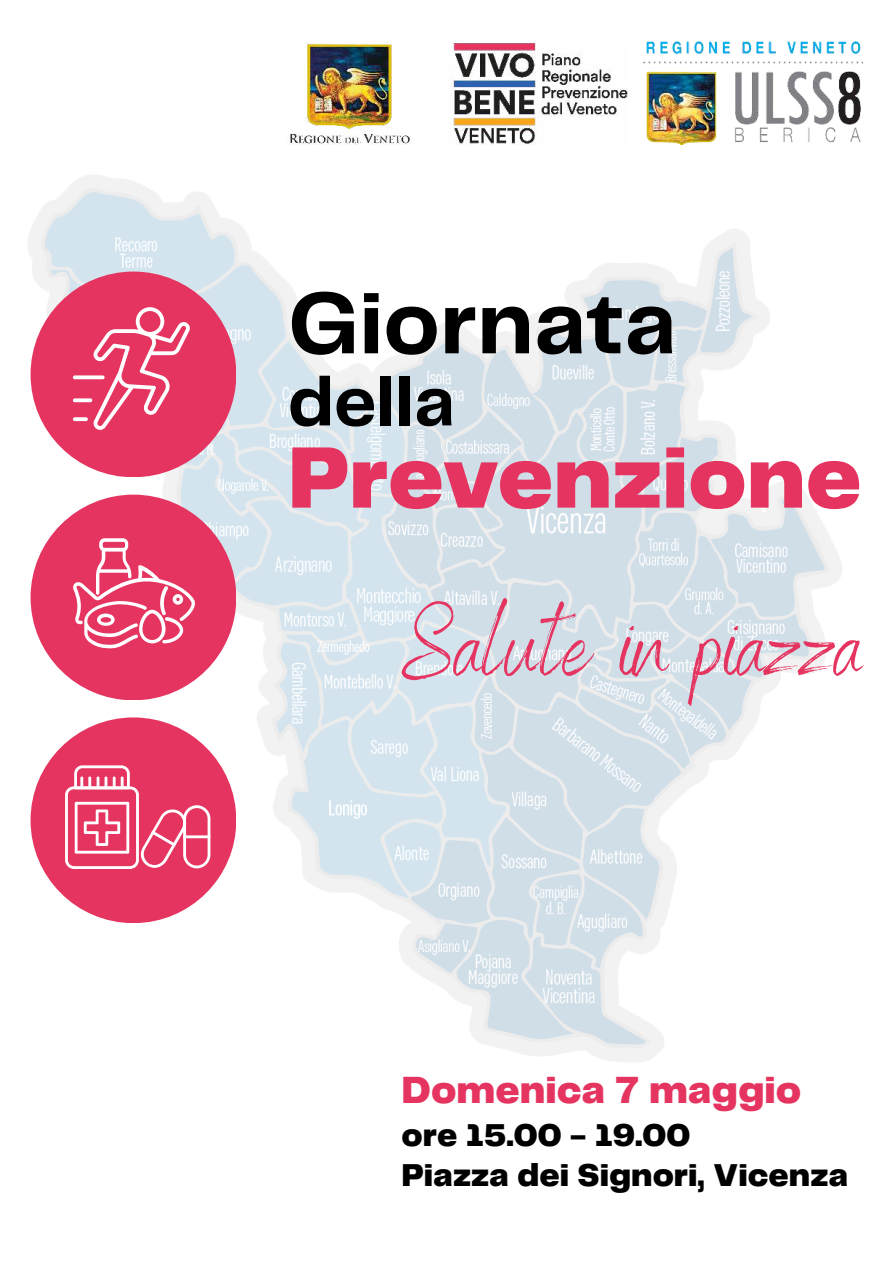
<style>
.page{position:relative;width:894px;height:1264px;background:#fff}
.page>*{position:absolute;margin:0;border:0;box-sizing:border-box;transform-origin:0 0}
.t1{font:96.45px "Benedict";color:#e53460}
.t2{font:900 90.45px "Telegraf";color:#e53460}
.t3{font:700 90.45px "Telegraf";color:#000}
.t4{font:700 70.95px "Telegraf";color:#000}
.t5{font:900 39.3px "Telegraf";color:#e53460}
.t6{font:900 32.85px/40.5px "Telegraf";color:#000}
</style>
<div class="page">
<img style="left:28px;top:41px;width:835px;height:1021px">
<img style="left:288px;top:42px;width:339px;height:102px">
<img style="left:643px;top:42px;width:219px;height:102px">
<div style="left:31px;top:717px;width:205px;height:206px;background:#e53460;border-radius:50%"></div>
<svg style="left:65px;top:765px;width:145px;height:104px"></svg>
<div style="left:31px;top:494px;width:205px;height:206px;background:#e53460;border-radius:50%"></div>
<svg style="left:73px;top:538px;width:122px;height:110px"></svg>
<div style="left:31px;top:271px;width:205px;height:206px;background:#e53460;border-radius:50%"></div>
<svg style="left:93px;top:307px;width:96px;height:123px"></svg>
<svg style="left:73px;top:375px;width:32px;height:4px"></svg>
<svg style="left:73px;top:398px;width:19px;height:4px"></svg>
<svg style="left:73px;top:417px;width:15px;height:4px"></svg>
<h2 class="t3" style="left:288px;top:261px;width:390px">Giornata</h2>
<h3 class="t4" style="left:288px;top:353px;width:168px">della</h3>
<h2 class="t2" style="left:288px;top:413px;width:575px">Prevenzione</h2>
<h1 class="t1" style="left:401px;top:576px;width:462px">Salute in piazza</h1>
<p class="t5" style="left:401px;top:1061px;width:401px">Domenica 7 maggio</p>
<p class="t6" style="left:401px;top:1115px;width:448px">ore 15.00 - 19.00<br>Piazza dei Signori, Vicenza</p>
</div>
